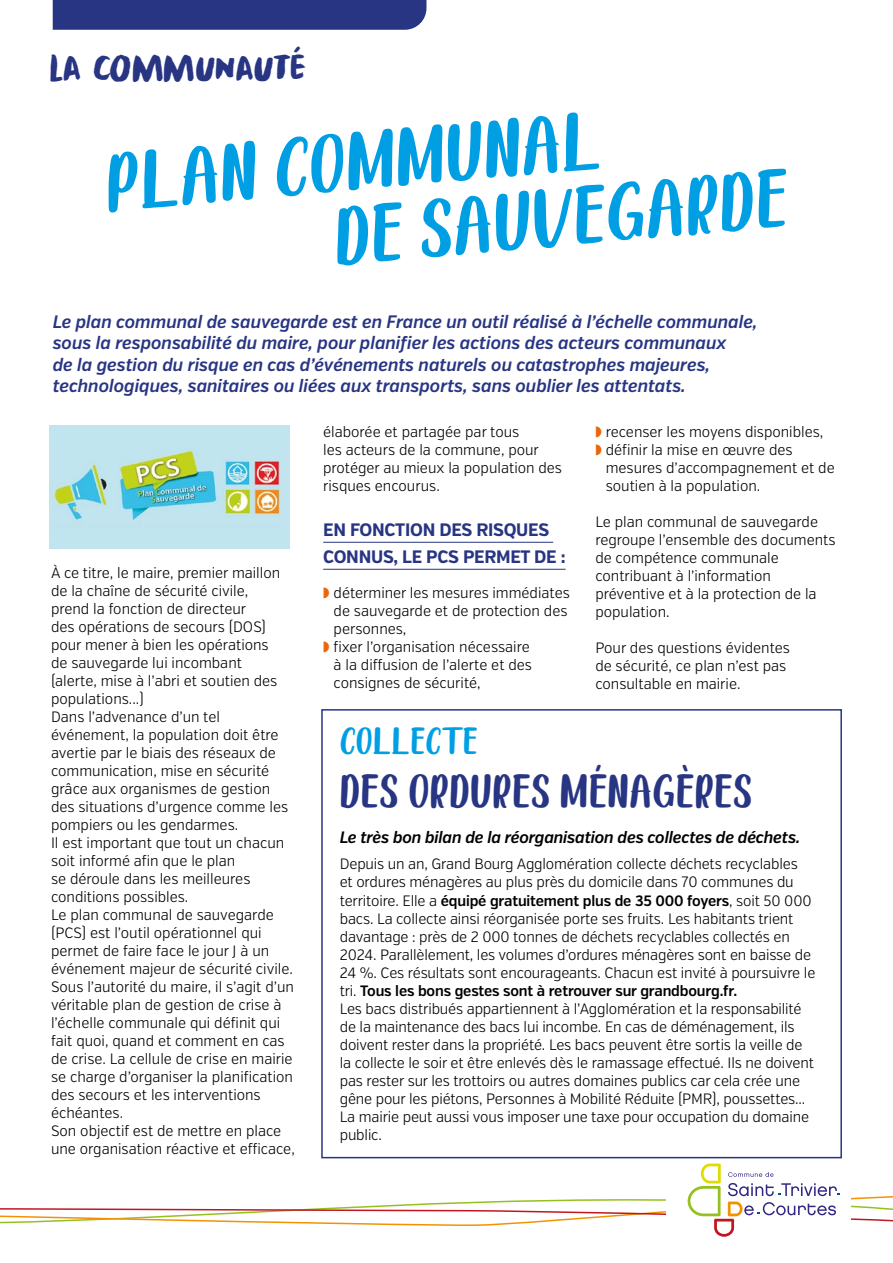
<style>
.page{position:relative;width:893px;height:1263px;background:#fff}
.page>*{position:absolute;margin:0;border:0;box-sizing:border-box;transform-origin:0 0}
.t1{font:78px/73.5px "Chocolate DRINK DEMO";color:#009fe3}
.t2{font:45px "Chocolate DRINK DEMO";letter-spacing:.01em;color:#283583}
.t3{font:39px "Downhill Dive DEMO";color:#283583}
.t4{font:36px "Chocolate DRINK DEMO";letter-spacing:.01em;color:#009fe3}
.t5{font:italic 600 18px/21.6px "Verb Cond";color:#283583}
.t6{font:700 18px/27px "Verb Cond";letter-spacing:-.015em;color:#283583}
.t7{font:italic 600 16.5px "Verb Cond";letter-spacing:-.01em;color:#000}
.t8{font:300 15px/18px "Verb Cond";color:#000}
.s1{color:#ec6608}
.s2{font-weight:600}
</style>
<div class="page">
<svg style="left:0;top:1163px;width:893px;height:74px"></svg>
<div style="left:53px;top:0;width:373px;height:30px;background:#283583"></div>
<div style="left:321px;top:709px;width:521px;height:449px;border:2px solid #283583"></div>
<hr style="left:323px;top:542px;width:230px;height:1px;background:#283583">
<hr style="left:323px;top:569px;width:243px;height:1px;background:#283583">
<img style="left:50px;top:425px;width:240px;height:123px">
<h3 class="t3" style="left:50px;top:46px;width:258px">La communauté</h3>
<h1 class="t1" style="left:323px;top:128px;width:456px;text-indent:-223px;rotate:-5deg">PLAN COMMUNAL<br>DE SAUVEGARDE</h1>
<p class="t5" style="left:53px;top:311px;width:706px">Le plan communal de sauvegarde est en France un outil réalisé à l’échelle communale, sous la responsabilité du maire, pour planifier les actions des acteurs communaux<br>de la gestion du risque en cas d’événements naturels ou catastrophes majeures, technologiques, sanitaires ou liées aux transports, sans oublier les attentats.</p>
<p class="t8" style="left:51px;top:564px;width:245px">À ce titre, le maire, premier maillon de la chaîne de sécurité civile,<br>prend la fonction de directeur<br>des opérations de secours (DOS) pour mener à bien les opérations<br>de sauvegarde lui incombant<br>(alerte, mise à l’abri et soutien des populations...)<br>Dans l’advenance d’un tel événement, la population doit être avertie par le biais des réseaux de communication, mise en sécurité grâce aux organismes de gestion des situations d’urgence comme les pompiers ou les gendarmes.<br>Il est important que tout un chacun soit informé afin que le plan<br>se déroule dans les meilleures conditions possibles.<br>Le plan communal de sauvegarde (PCS) est l’outil opérationnel qui permet de faire face le jour J à un événement majeur de sécurité civile.<br>Sous l’autorité du maire, il s’agit d’un véritable plan de gestion de crise à l’échelle communale qui définit qui fait quoi, quand et comment en cas de crise. La cellule de crise en mairie se charge d’organiser la planification des secours et les interventions échéantes.<br>Son objectif est de mettre en place une organisation réactive et efficace,</p>
<p class="t8" style="left:323px;top:423px;width:240px">élaborée et partagée par tous<br>les acteurs de la commune, pour protéger au mieux la population des risques encourus.</p>
<p class="t6" style="left:323px;top:517px;width:244px">EN FONCTION DES RISQUES<br>CONNUS, LE PCS PERMET DE :</p>
<p class="t8" style="left:323px;top:584px;width:248px"><span class="s1">◗</span> déterminer les mesures immédiates</p>
<p class="t8" style="left:334px;top:602px;width:235px">de sauvegarde et de protection des</p>
<p class="t8" style="left:334px;top:620px;width:74px">personnes,</p>
<p class="t8" style="left:323px;top:638px;width:208px"><span class="s1">◗</span> fixer l’organisation nécessaire</p>
<p class="t8" style="left:334px;top:656px;width:200px">à la diffusion de l’alerte et des</p>
<p class="t8" style="left:334px;top:674px;width:149px">consignes de sécurité,</p>
<p class="t8" style="left:595px;top:423px;width:230px"><span class="s1">◗</span> recenser les moyens disponibles, <span class="s1">◗</span> définir la mise en œuvre des</p>
<p class="t8" style="left:606px;top:459px;width:230px">mesures d’accompagnement et de soutien à la population.</p>
<p class="t8" style="left:595px;top:513px;width:242px">Le plan communal de sauvegarde regroupe l’ensemble des documents de compétence communale contribuant à l’information préventive et à la protection de la population.</p>
<p class="t8" style="left:595px;top:639px;width:196px">Pour des questions évidentes de sécurité, ce plan n’est pas consultable en mairie.</p>
<h3 class="t4" style="left:340px;top:719px;width:139px">COLLECT E</h3>
<h2 class="t2" style="left:340px;top:764px;width:414px">DES ORDURES MÉNAGÈRES</h2>
<p class="t7" style="left:340px;top:827px;width:462px">Le très bon bilan de la réorganisation des collectes de déchets.</p>
<p class="t8" style="left:340px;top:855px;width:477px">Depuis un an, Grand Bourg Agglomération collecte déchets recyclables<br>et ordures ménagères au plus près du domicile dans 70 communes du territoire. Elle a <span class="s2">équipé gratuitement plus de 35 000 foyers</span>, soit 50 000 bacs. La collecte ainsi réorganisée porte ses fruits. Les habitants trient davantage : près de 2 000 tonnes de déchets recyclables collectés en 2024. Parallèlement, les volumes d’ordures ménagères sont en baisse de 24 %. Ces résultats sont encourageants. Chacun est invité à poursuivre le tri. <span class="s2">Tous les bons gestes sont à retrouver sur grandbourg.fr.<br></span>Les bacs distribués appartiennent à l’Agglomération et la responsabilité de la maintenance des bacs lui incombe. En cas de déménagement, ils doivent rester dans la propriété. Les bacs peuvent être sortis la veille de la collecte le soir et être enlevés dès le ramassage effectué. Ils ne doivent pas rester sur les trottoirs ou autres domaines publics car cela crée une gêne pour les piétons, Personnes à Mobilité Réduite (PMR), poussettes...<br>La mairie peut aussi vous imposer une taxe pour occupation du domaine public.</p>
</div>
